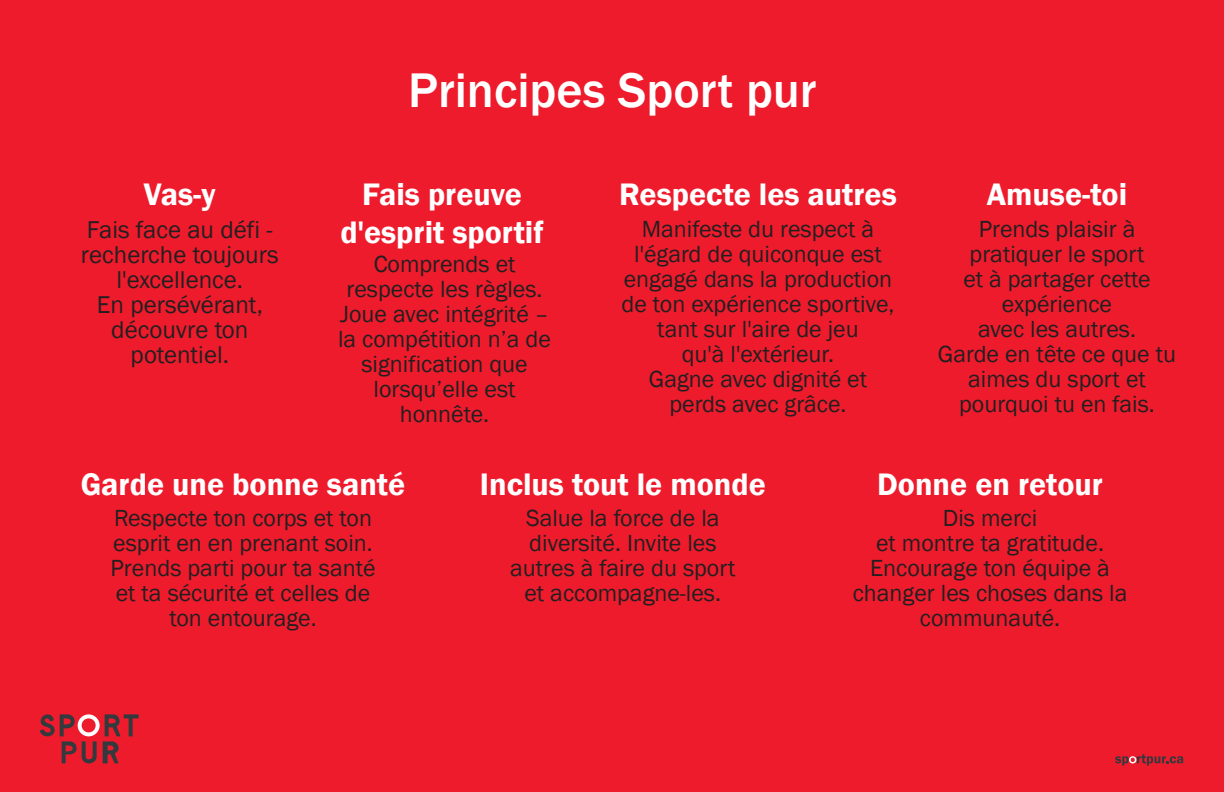
<style>
.page{position:relative;width:1224px;height:792px;background:#fff}
.page>*{position:absolute;margin:0;border:0;box-sizing:border-box;transform-origin:0 0}
.t1{font:500 50px "Franklin Gothic";color:#fff}
.t2{font:600 32px "Franklin Gothic";color:#fff}
.t3{font:25px/25px "Franklin Gothic";color:#231f20;text-align:center}
.t4{font:24px/25px "Franklin Gothic";color:#231f20;text-align:center}
</style>
<div class="page">
<div style="left:0;top:0;width:1224px;height:791px;background:#ee1b2c"></div>
<svg style="left:1115px;top:754px;width:68px;height:12px"></svg>
<svg style="left:40px;top:714px;width:99px;height:49px"></svg>
<h1 class="t1" style="left:408px;top:59px;width:410px">Principes Sport pur</h1>
<h2 class="t2" style="left:144px;top:174px;width:73px">Vas-y</h2>
<h2 class="t2" style="left:362px;top:174px;width:161px">Fais preuve</h2>
<h2 class="t2" style="left:619px;top:174px;width:279px">Respecte les autres</h2>
<h2 class="t2" style="left:987px;top:174px;width:142px">Amuse-toi</h2>
<p class="t3" style="left:87px;top:217px;width:187px">Fais face au défi -</p>
<h2 class="t2" style="left:341px;top:213px;width:205px">d'esprit sportif</h2>
<p class="t3" style="left:81px;top:242px;width:199px">recherche toujours l'excellence.<br>En persévérant, découvre ton potentiel.</p>
<p class="t4" style="left:338px;top:252px;width:214px">Comprends et respecte les règles.<br>Joue avec intégrité – la compétition n’a de signification que lorsqu’elle est honnête.</p>
<p class="t4" style="left:621px;top:217px;width:275px">Manifeste du respect à l'égard de quiconque est engagé dans la production de ton expérience sportive, tant sur l'aire de jeu<br>qu'à l'extérieur.<br>Gagne avec dignité et perds avec grâce.</p>
<p class="t4" style="left:938px;top:217px;width:240px">Prends plaisir à pratiquer le sport<br>et à partager cette expérience<br>avec les autres.<br>Garde en tête ce que tu aimes du sport et pourquoi tu en fais.</p>
<h2 class="t2" style="left:81px;top:464px;width:326px">Garde une bonne santé</h2>
<p class="t4" style="left:111px;top:506px;width:267px">Respecte ton corps et ton esprit en en prenant soin.<br>Prends parti pour ta santé et ta sécurité et celles de ton entourage.</p>
<h2 class="t2" style="left:480px;top:464px;width:288px">Inclus tout le monde</h2>
<p class="t4" style="left:510px;top:506px;width:227px">Salue la force de la diversité. Invite les autres à faire du sport et accompagne-les.</p>
<h2 class="t2" style="left:877px;top:464px;width:227px">Donne en retour</h2>
<p class="t4" style="left:853px;top:506px;width:276px">Dis merci<br>et montre ta gratitude.<br>Encourage ton équipe à changer les choses dans la communauté.</p>
</div>
